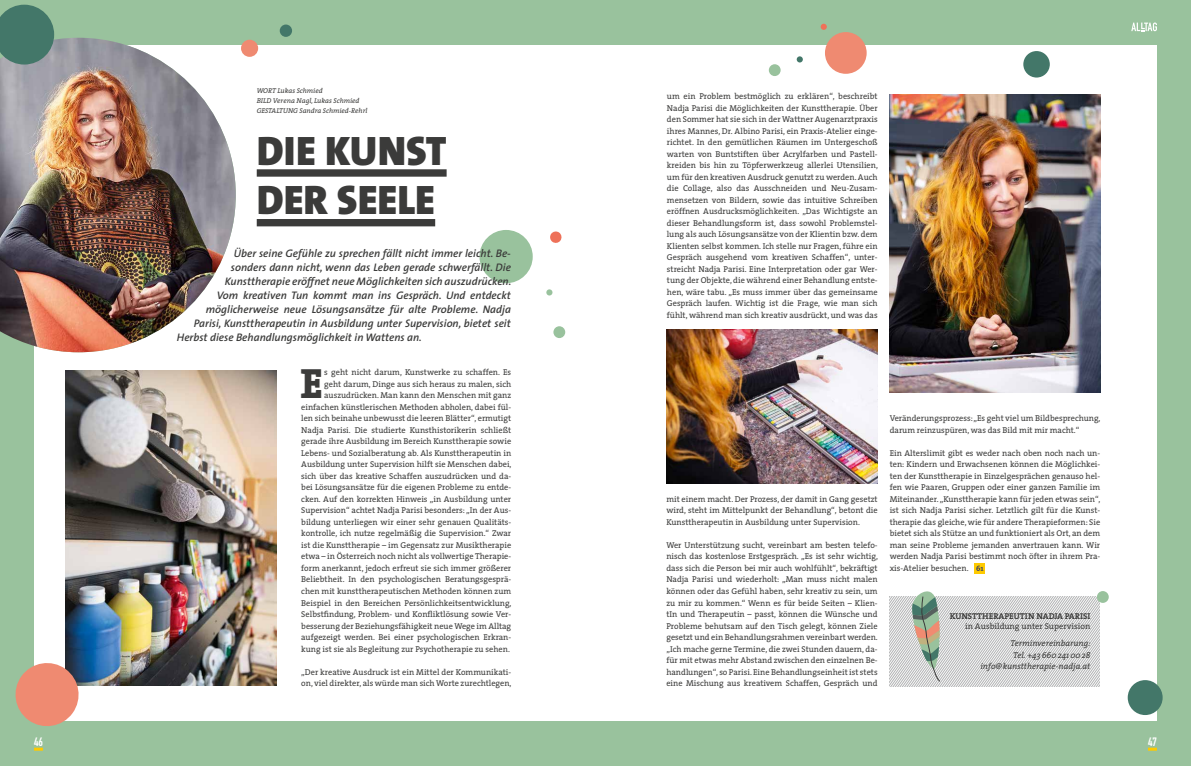
<style>
.page{position:relative;width:1191px;height:766px;background:#fff}
.page>*{position:absolute;margin:0;border:0;box-sizing:border-box;transform-origin:0 0}
.t1{font:42.6px "The Serif Extra Bold Caps";color:#3b3b3a}
.t2{font:41.4px/49.7px "The Sans Black Caps";color:#3b3b3a}
.t3{font:12px "DIN Engschrift Std";color:#fff}
.t4{font:italic 600 11px "The Sans";color:#3b3b3a}
.t5{font:8.5px/11.5px "The Serif";color:#3b3b3a;text-align:justify}
.t6{font:italic 8.5px/11.5px "The Serif";color:#3b3b3a;text-align:right}
.t7{font:8.5px "The Serif";color:#3b3b3a}
.t8{font:700 8.5px "The Serif";color:#3b3b3a}
.t9{font:italic 7px/10px "The Serif";color:#3b3b3a}
</style>
<div class="page">
<div style="left:0;top:0;width:1191px;height:765px;background:#99c29d"></div>
<div style="left:34px;top:45px;width:1123px;height:675px;background:#fff"></div>
<div style="left:1127px;top:680px;width:35px;height:34px;background:#437769;border-radius:50%"></div>
<div style="left:479px;top:230px;width:54px;height:53px;background:#99c29d;border-radius:50%"></div>
<div style="left:974px;top:563px;width:11px;height:10px;background:#feca00"></div>
<svg style="left:976px;top:565px;width:7px;height:6px"></svg>
<svg style="left:550px;top:231px;width:12px;height:12px"></svg>
<img style="left:0;top:41px;width:236px;height:311px">
<svg style="left:0;top:5px;width:113px;height:59px"></svg>
<div style="left:241px;top:40px;width:17px;height:17px;background:#ef8a71;border-radius:50%"></div>
<div style="left:280px;top:25px;width:12px;height:12px;background:#437769;border-radius:50%"></div>
<img style="left:66px;top:370px;width:210px;height:315px">
<img style="left:667px;top:330px;width:210px;height:154px">
<img style="left:889px;top:94px;width:211px;height:298px">
<div style="left:825px;top:32px;width:41px;height:42px;background:#ef8a71;border-radius:50%"></div>
<div style="left:769px;top:64px;width:11px;height:12px;background:#99c29d;border-radius:50%"></div>
<div style="left:1023px;top:51px;width:26px;height:26px;background:#437769;border-radius:50%"></div>
<div style="left:820px;top:24px;width:7px;height:6px;background:#ee7159;border-radius:50%"></div>
<div style="left:796px;top:56px;width:7px;height:6px;background:#437769;border-radius:50%"></div>
<div style="left:553px;top:326px;width:12px;height:12px;background:#99c29d;border-radius:50%"></div>
<div style="left:1097px;top:591px;width:11px;height:11px;background:#99c29d;border-radius:50%"></div>
<svg style="left:546px;top:289px;width:6px;height:6px"></svg>
<svg style="left:34px;top:747px;width:9px;height:3px"></svg>
<svg style="left:1148px;top:747px;width:9px;height:3px"></svg>
<svg style="left:1131px;top:22px;width:26px;height:9px"></svg>
<svg style="left:889px;top:591px;width:210px;height:94px"></svg>
<div style="left:257px;top:169px;width:189px;height:8px;background:#3b3b3a"></div>
<div style="left:257px;top:219px;width:178px;height:7px;background:#3b3b3a"></div>
<svg style="left:15px;top:658px;width:68px;height:68px"></svg>
<p class="t9" style="left:257px;top:85px;width:112px">WORT Lukas Schmied<br>BILD Verena Nagl, Lukas Schmied<br>GESTALTUNG Sandra Schmied-Rehrl</p>
<h2 class="t2" style="left:257px;top:125px;width:191px">DIE KUNST<br>DER SEELE</h2>
<p class="t4" style="left:234px;top:244px;width:278px">Über seine Gefühle zu sprechen fällt nicht immer leicht. Be-</p>
<p class="t4" style="left:231px;top:258px;width:282px">sonders dann nicht, wenn das Leben gerade schwerfällt. Die</p>
<p class="t4" style="left:225px;top:272px;width:288px">Kunsttherapie eröffnet neue Möglichkeiten sich auszudrücken.</p>
<p class="t4" style="left:217px;top:286px;width:295px">Vom kreativen Tun kommt man ins Gespräch. Und entdeckt</p>
<p class="t4" style="left:206px;top:300px;width:307px">möglicherweise neue Lösungsansätze für alte Probleme. Nadja</p>
<p class="t4" style="left:194px;top:314px;width:318px">Parisi, Kunsttherapeutin in Ausbildung unter Supervision, bietet seit</p>
<p class="t4" style="left:177px;top:328px;width:246px">Herbst diese Behandlungsmöglichkeit in Wattens an.</p>
<p class="t5" style="left:301px;top:366px;width:212px;text-align:right">s geht nicht darum, Kunstwerke zu schaffen. Es<br>geht darum, Dinge aus sich heraus zu malen, sich auszudrücken. Man kann den Menschen mit ganz einfachen künstlerischen Methoden abholen, dabei fül&shy;len sich beinahe unbewusst die leeren Blätter“, ermutigt Nadja Parisi. Die studierte Kunsthistorikerin schließt gerade ihre Ausbildung im Bereich Kunsttherapie sowie Lebens- und Sozialberatung ab. Als Kunsttherapeutin in Ausbildung unter Supervision hilft sie Menschen dabei, sich über das kreative Schaffen auszudrücken und da&shy;bei Lösungsansätze für die eigenen Probleme zu entde&shy;cken. Auf den korrekten Hinweis „in Ausbildung unter Supervision“ achtet Nadja Parisi besonders: „In der Aus&shy;bildung unterliegen wir einer sehr genauen Qualitäts&shy;kontrolle, ich nutze regelmäßig die Supervision.“ Zwar ist die Kunsttherapie – im Gegensatz zur Musiktherapie etwa – in Österreich noch nicht als vollwertige Therapie&shy;form anerkannt, jedoch erfreut sie sich immer größerer Beliebtheit. In den psychologischen Beratungsgesprä&shy;chen mit kunsttherapeutischen Methoden können zum Beispiel in den Bereichen Persönlichkeitsentwicklung, Selbstfindung, Problem- und Konfliktlösung sowie Ver&shy;besserung der Beziehungsfähigkeit neue Wege im Alltag aufgezeigt werden. Bei einer psychologischen Erkran&shy;kung ist sie als Begleitung zur Psychotherapie zu sehen.</p>
<p class="t5" style="left:301px;top:665px;width:212px">„Der kreative Ausdruck ist ein Mittel der Kommunikati&shy;on, viel direkter, als würde man sich Worte zurechtlegen,</p>
<h1 class="t1" style="left:300px;top:348px;width:24px">E</h1>
<p class="t5" style="left:667px;top:90px;width:212px">um ein Problem bestmöglich zu erklären“, beschreibt Nadja Parisi die Möglichkeiten der Kunsttherapie. Über den Sommer hat sie sich in der Wattner Augenarztpraxis ihres Mannes, Dr. Albino Parisi, ein Praxis-Atelier einge&shy;richtet. In den gemütlichen Räumen im Untergeschoß warten von Buntstiften über Acrylfarben und Pastell&shy;kreiden bis hin zu Töpferwerkzeug allerlei Utensilien, um für den kreativen Ausdruck genutzt zu werden. Auch die Collage, also das Ausschneiden und Neu-Zusam&shy;mensetzen von Bildern, sowie das intuitive Schreiben eröffnen Ausdrucksmöglichkeiten. „Das Wichtigste an dieser Behandlungsform ist, dass sowohl Problemstel&shy;lung als auch Lösungsansätze von der Klientin bzw. dem Klienten selbst kommen. Ich stelle nur Fragen, führe ein Gespräch ausgehend vom kreativen Schaffen“, unter&shy;streicht Nadja Parisi. Eine Interpretation oder gar Wer&shy;tung der Objekte, die während einer Behandlung entste&shy;hen, wäre tabu. „Es muss immer über das gemeinsame Gespräch laufen. Wichtig ist die Frage, wie man sich fühlt, während man sich kreativ ausdrückt, und was das</p>
<p class="t5" style="left:666px;top:493px;width:213px">mit einem macht. Der Prozess, der damit in Gang gesetzt wird, steht im Mittelpunkt der Behandlung“, betont die Kunsttherapeutin in Ausbildung unter Supervision.</p>
<p class="t5" style="left:666px;top:539px;width:213px">Wer Unterstützung sucht, vereinbart am besten telefo&shy;nisch das kostenlose Erstgespräch. „Es ist sehr wichtig, dass sich die Person bei mir auch wohlfühlt“, bekräftigt Nadja Parisi und wiederholt: „Man muss nicht malen können oder das Gefühl haben, sehr kreativ zu sein, um zu mir zu kommen.“ Wenn es für beide Seiten – Klien&shy;tIn und Therapeutin – passt, können die Wünsche und Probleme behutsam auf den Tisch gelegt, können Ziele gesetzt und ein Behandlungsrahmen vereinbart werden. „Ich mache gerne Termine, die zwei Stunden dauern, da&shy;für mit etwas mehr Abstand zwischen den einzelnen Be&shy;handlungen“, so Parisi. Eine Behandlungseinheit ist stets eine Mischung aus kreativem Schaffen, Gespräch und</p>
<p class="t5" style="left:889px;top:412px;width:212px">Veränderungsprozess: „Es geht viel um Bildbesprechung, darum reinzuspüren, was das Bild mit mir macht.“</p>
<p class="t5" style="left:889px;top:447px;width:212px">Ein Alterslimit gibt es weder nach oben noch nach un&shy;ten: Kindern und Erwachsenen können die Möglichkei&shy;ten der Kunsttherapie in Einzelgesprächen genauso hel&shy;fen wie Paaren, Gruppen oder einer ganzen Familie im Miteinander. „Kunsttherapie kann für jeden etwas sein“, ist sich Nadja Parisi sicher. Letztlich gilt für die Kunst&shy;therapie das gleiche, wie für andere Therapieformen: Sie bietet sich als Stütze an und funktioniert als Ort, an dem man seine Probleme jemanden anvertrauen kann. Wir werden Nadja Parisi bestimmt noch öfter in ihrem Pra&shy;xis-Atelier besuchen.</p>
<p class="t8" style="left:949px;top:608px;width:142px">KUNSTTHERAPEUTIN NADJA PARISI</p>
<p class="t7" style="left:965px;top:618px;width:127px">in Ausbildung unter Supervision</p>
<p class="t6" style="left:980px;top:637px;width:112px">Terminvereinbarung:<br>Tel. +436602410028 info@kunsttherapie-nadja.at</p>
<h3 class="t3" style="left:34px;top:734px;width:10px">46</h3>
<h3 class="t3" style="left:1148px;top:734px;width:10px">47</h3>
</div>
